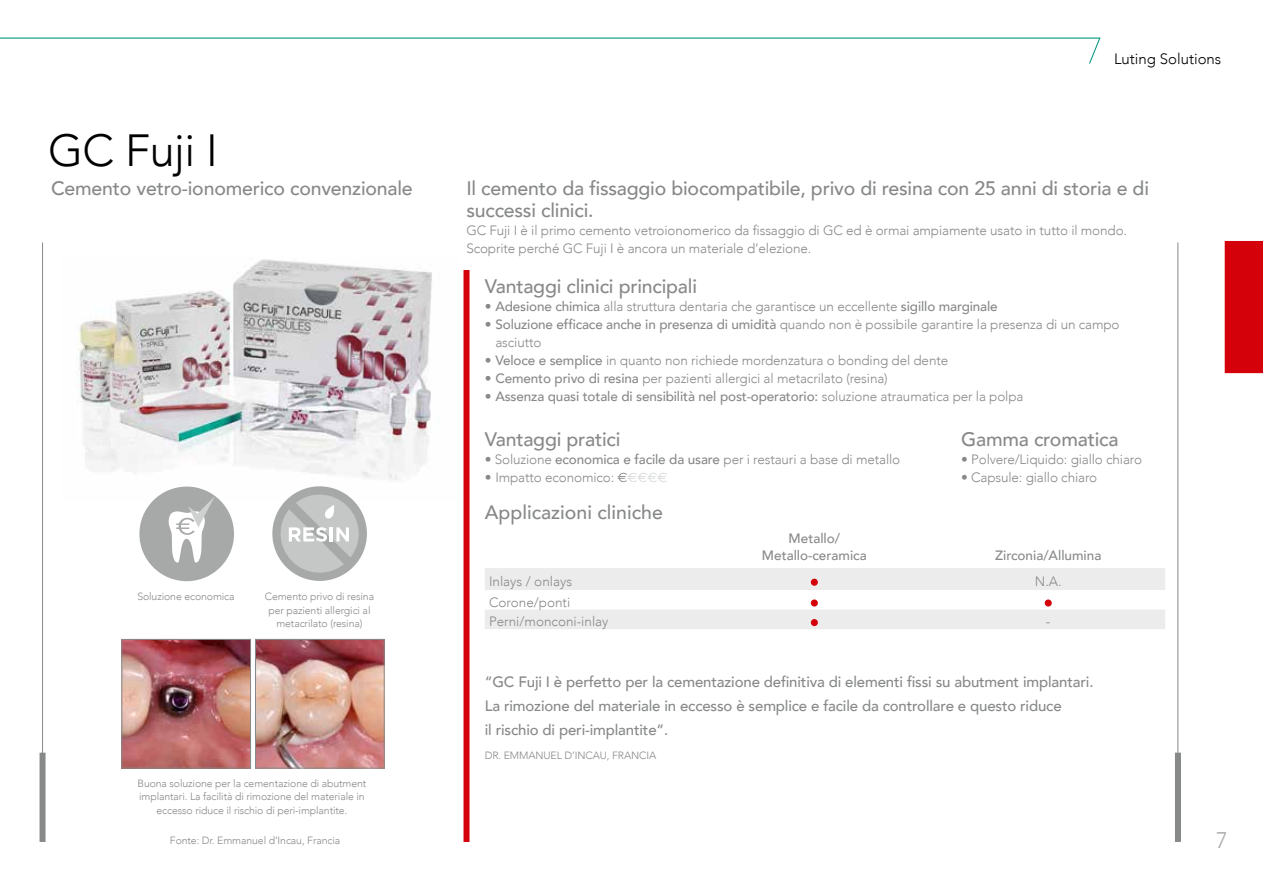
<style>
.page{position:relative;width:1263px;height:893px;background:#fff}
.page>*{position:absolute;margin:0;border:0;box-sizing:border-box;transform-origin:0 0}
.t1{font:300 45px "Avenir";letter-spacing:-.01em;color:#000}
.t2{font:300 22.5px "Avenir";color:#a7a9a9}
.t3{font:500 19.5px/22.5px "Avenir";letter-spacing:-.01em;color:#878988}
.t4{font:500 15px/24px "Avenir";letter-spacing:-.01em;color:#878988}
.t5{font:300 15px "Avenir";color:#000}
.t6{font:300 13.5px/18px "Avenir";letter-spacing:-.01em;color:#878988}
.t7{font:500 13.5px/16.5px "Avenir";letter-spacing:-.01em;color:#878988;text-align:center}
.t8{font:300 10.5px/13.5px "Avenir";letter-spacing:-.01em;color:#878988;text-align:center}
.s1{font-weight:500}
.s2{font-weight:300}
.s3{font-family:"Euro Sans Std";font-weight:400}
.s4{font-family:"Euro Sans Std";font-weight:400;color:#d8dada}
</style>
<div class="page">
<img style="left:76px;top:259px;width:356px;height:242px">
<div style="left:463px;top:270px;width:6px;height:572px;background:#d4000a"></div>
<hr style="left:1177px;top:242px;width:1px;height:519px;background:#878988">
<div style="left:1175px;top:753px;width:6px;height:89px;background:#878988"></div>
<hr style="left:42px;top:242px;width:1px;height:519px;background:#878988">
<div style="left:40px;top:753px;width:6px;height:89px;background:#878988"></div>
<img style="left:124px;top:641px;width:125px;height:125px">
<div style="left:122px;top:639px;width:129px;height:129px;border:1px solid #878988"></div>
<img style="left:257px;top:641px;width:125px;height:125px">
<div style="left:255px;top:639px;width:129px;height:129px;border:1px solid #878988"></div>
<div style="left:1225px;top:241px;width:38px;height:132px;background:#d4000a"></div>
<hr style="left:125px;top:482px;width:1px;height:104px;background:#00a7c1">
<hr style="left:258px;top:482px;width:1px;height:104px;background:#00a7c1">
<hr style="left:384px;top:482px;width:1px;height:104px;background:#00a7c1">
<hr style="left:505px;top:482px;width:1px;height:104px;background:#00a7c1">
<div style="left:139px;top:487px;width:95px;height:94px;background:#a7a9a9;border-radius:50%"></div>
<svg style="left:169px;top:497px;width:45px;height:66px"></svg>
<hr style="left:266px;top:482px;width:1px;height:104px;background:#00a7c1">
<hr style="left:378px;top:482px;width:1px;height:104px;background:#00a7c1">
<hr style="left:499px;top:482px;width:1px;height:104px;background:#00a7c1">
<svg style="left:272px;top:486px;width:95px;height:95px"></svg>
<svg style="left:485px;top:568px;width:680px;height:61px"></svg>
<div style="left:811px;top:579px;width:7px;height:7px;background:#d4000a;border-radius:50%"></div>
<div style="left:811px;top:599px;width:7px;height:7px;background:#d4000a;border-radius:50%"></div>
<div style="left:1045px;top:599px;width:7px;height:7px;background:#d4000a;border-radius:50%"></div>
<div style="left:811px;top:619px;width:7px;height:7px;background:#d4000a;border-radius:50%"></div>
<svg style="left:0;top:37px;width:1101px;height:27px"></svg>
<h1 class="t1" style="left:48px;top:124px;width:171px">GC Fuji I</h1>
<p class="t5" style="left:1114px;top:50px;width:109px">Luting Solutions</p>
<h3 class="t3" style="left:51px;top:176px;width:363px">Cemento vetro-ionomerico convenzionale</h3>
<h3 class="t3" style="left:466px;top:176px;width:684px">Il cemento da fissaggio biocompatibile, privo di resina con 25 anni di storia e di successi clinici.</h3>
<p class="t6" style="left:466px;top:222px;width:662px">GC Fuji I è il primo cemento vetroionomerico da fissaggio di GC ed è ormai ampiamente usato in tutto il mondo.<br>Scoprite perché GC Fuji I è ancora un materiale d’elezione.</p>
<h3 class="t3" style="left:485px;top:274px;width:214px">Vantaggi clinici principali</h3>
<p class="t6" style="left:485px;top:297px;width:514px">• <span class="s1">Adesione chimica</span> alla struttura dentaria che garantisce un eccellente <span class="s1">sigillo marginale</span></p>
<p class="t6" style="left:495px;top:315px;width:626px;text-indent:-11px">• <span class="s1">Soluzione efficace anche in presenza di umidità</span> quando non è possibile garantire la presenza di un campo asciutto</p>
<p class="t6" style="left:485px;top:351px;width:465px">• <span class="s1">Veloce e semplice</span> in quanto non richiede mordenzatura o bonding del dente</p>
<p class="t6" style="left:485px;top:369px;width:404px">• <span class="s1">Cemento privo di resina</span> per pazienti allergici al metacrilato (resina)</p>
<p class="t7" style="left:485px;top:387px;width:540px"><span class="s2">•</span> Assenza quasi totale di sensibilità nel post-operatorio: <span class="s2">soluzione atraumatica per la polpa</span></p>
<h3 class="t3" style="left:485px;top:427px;width:137px">Vantaggi pratici</h3>
<p class="t6" style="left:485px;top:450px;width:417px">• Soluzione <span class="s1">economica e facile da usare</span> per i restauri a base di metallo</p>
<p class="t6" style="left:485px;top:468px;width:184px">• Impatto economico: <span class="s3">€</span><span class="s4">€€€€</span></p>
<h3 class="t3" style="left:961px;top:427px;width:159px">Gamma cromatica</h3>
<p class="t6" style="left:961px;top:450px;width:182px">• Polvere/Liquido: giallo chiaro</p>
<p class="t6" style="left:961px;top:468px;width:137px">• Capsule: giallo chiaro</p>
<p class="t8" style="left:137px;top:590px;width:99px">Soluzione economica</p>
<p class="t8" style="left:265px;top:590px;width:111px">Cemento privo di resina per pazienti allergici al metacrilato (resina)</p>
<p class="t8" style="left:138px;top:776px;width:230px">Buona soluzione per la cementazione di abutment implantari. La facilità di rimozione del materiale in eccesso riduce il rischio di peri-implantite.</p>
<p class="t8" style="left:170px;top:834px;width:172px">Fonte: Dr. Emmanuel d’Incau, Francia</p>
<h3 class="t3" style="left:485px;top:500px;width:180px">Applicazioni cliniche</h3>
<p class="t7" style="left:762px;top:529px;width:106px">Metallo/<br>Metallo-ceramica</p>
<p class="t7" style="left:995px;top:546px;width:108px">Zirconia/Allumina</p>
<p class="t6" style="left:489px;top:572px;width:85px">Inlays / onlays</p>
<p class="t6" style="left:1035px;top:572px;width:28px">N.A.</p>
<p class="t6" style="left:489px;top:592px;width:121px;line-height:19.5px">Corone/ponti<br>Perni/monconi-inlay</p>
<p class="t6" style="left:1046px;top:612px;width:6px">-</p>
<p class="t4" style="left:485px;top:668px;width:610px">“GC Fuji I è perfetto per la cementazione definitiva di elementi fissi su abutment implantari.<br>La rimozione del materiale in eccesso è semplice e facile da controllare e questo riduce<br>il rischio di peri-implantite”.</p>
<p class="t8" style="left:485px;top:748px;width:173px">DR. EMMANUEL D’INCAU, FRANCIA</p>
<h2 class="t2" style="left:1216px;top:827px;width:13px">7</h2>
</div>
